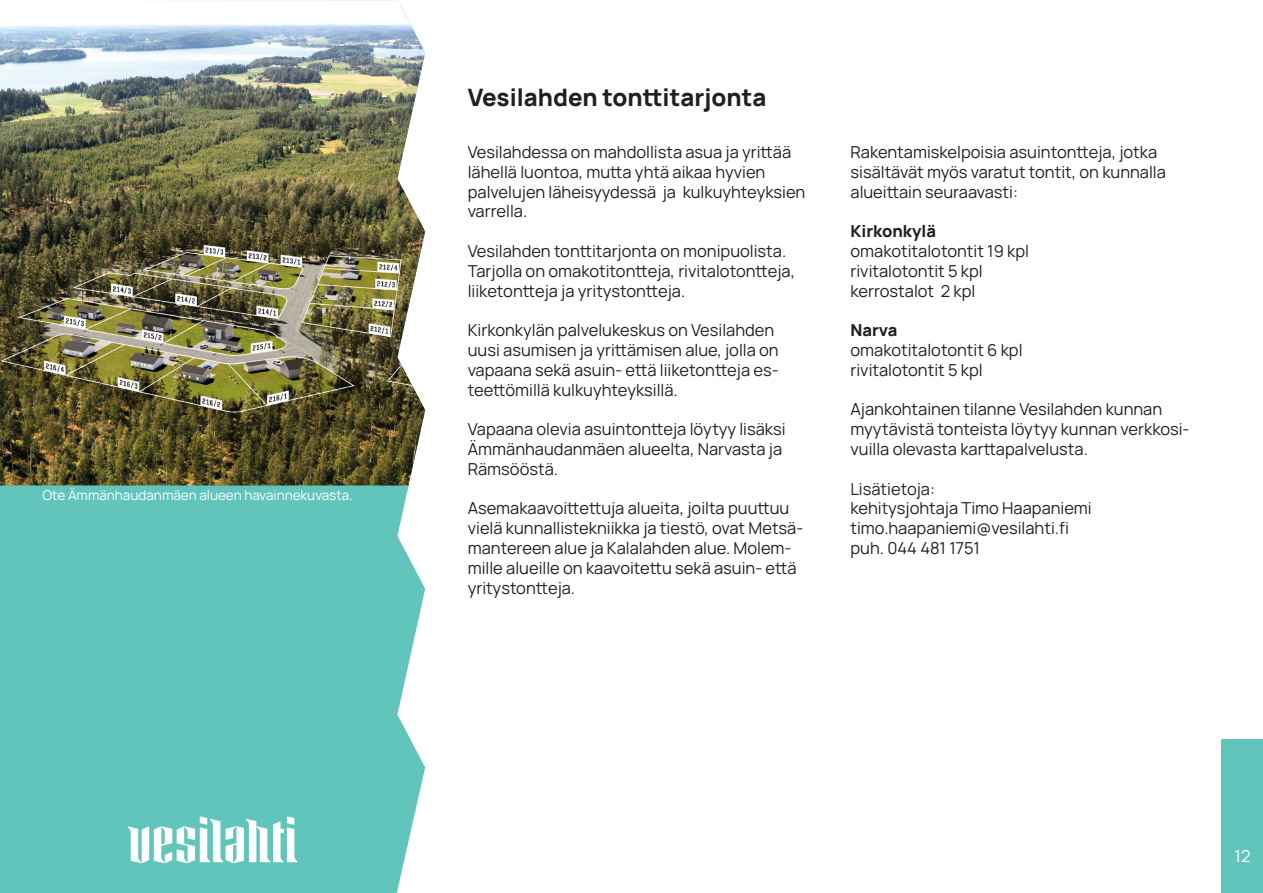
<style>
.page{position:relative;width:1263px;height:893px;background:#fff}
.page>*{position:absolute;margin:0;border:0;box-sizing:border-box;transform-origin:0 0}
.t1{font:800 24px "Manrope";color:#231f20}
.t2{font:16.5px/19.8px "Manrope";color:#231f20}
.t3{font:800 16.5px "Manrope";color:#231f20}
.t4{font:16.5px "Manrope";color:#fff}
.t5{font:13.5px "Manrope";color:#fff}
</style>
<div class="page">
<div style="left:0;top:485px;width:425px;height:408px;background:#61c5bc"></div>
<img style="left:0;top:0;width:425px;height:485px">
<div style="left:1222px;top:740px;width:41px;height:153px;background:#61c5bc"></div>
<svg style="left:127px;top:816px;width:171px;height:47px"></svg>
<p class="t5" style="left:43px;top:485px;width:312px">Ote Ämmänhaudanmäen alueen havainnekuvasta.</p>
<h1 class="t1" style="left:468px;top:80px;width:300px">Vesilahden tonttitarjonta</h1>
<p class="t2" style="left:468px;top:141px;width:339px">Vesilahdessa on mahdollista asua ja yrittää lähellä luontoa, mutta yhtä aikaa hyvien palvelujen läheisyydessä ja kulkuyhteyksien varrella.</p>
<p class="t2" style="left:468px;top:240px;width:329px">Vesilahden tonttitarjonta on monipuolista.<br>Tarjolla on omakotitontteja, rivitalotontteja, liiketontteja ja yritystontteja.</p>
<p class="t2" style="left:468px;top:320px;width:313px">Kirkonkylän palvelukeskus on Vesilahden uusi asumisen ja yrittämisen alue, jolla on vapaana sekä asuin- että liiketontteja es&shy;teettömillä kulkuyhteyksillä.</p>
<p class="t2" style="left:468px;top:419px;width:319px">Vapaana olevia asuintontteja löytyy lisäksi<br>Ämmänhaudanmäen alueelta, Narvasta ja<br>Rämsööstä.</p>
<p class="t2" style="left:468px;top:498px;width:337px">Asemakaavoittettuja alueita, joilta puuttuu vielä kunnallistekniikka ja tiestö, ovat Metsä&shy;mantereen alue ja Kalalahden alue. Molem&shy;mille alueille on kaavoitettu sekä asuin- että yritystontteja.</p>
<p class="t2" style="left:850px;top:141px;width:317px">Rakentamiskelpoisia asuintontteja, jotka sisältävät myös varatut tontit, on kunnalla alueittain seuraavasti:</p>
<p class="t3" style="left:850px;top:220px;width:87px">Kirkonkylä</p>
<p class="t2" style="left:850px;top:240px;width:180px">omakotitalotontit 19 kpl rivitalotontit 5 kpl kerrostalot 2 kpl</p>
<p class="t3" style="left:850px;top:319px;width:48px">Narva</p>
<p class="t2" style="left:850px;top:339px;width:174px">omakotitalotontit 6 kpl rivitalotontit 5 kpl</p>
<p class="t2" style="left:850px;top:399px;width:341px">Ajankohtainen tilanne Vesilahden kunnan myytävistä tonteista löytyy kunnan verkkosi&shy;vuilla olevasta karttapalvelusta.</p>
<p class="t2" style="left:850px;top:478px;width:243px">Lisätietoja:<br>kehitysjohtaja Timo Haapaniemi timo.haapaniemi@vesilahti.fi puh. 044 481 1751</p>
<p class="t4" style="left:1234px;top:845px;width:17px">12</p>
</div>
